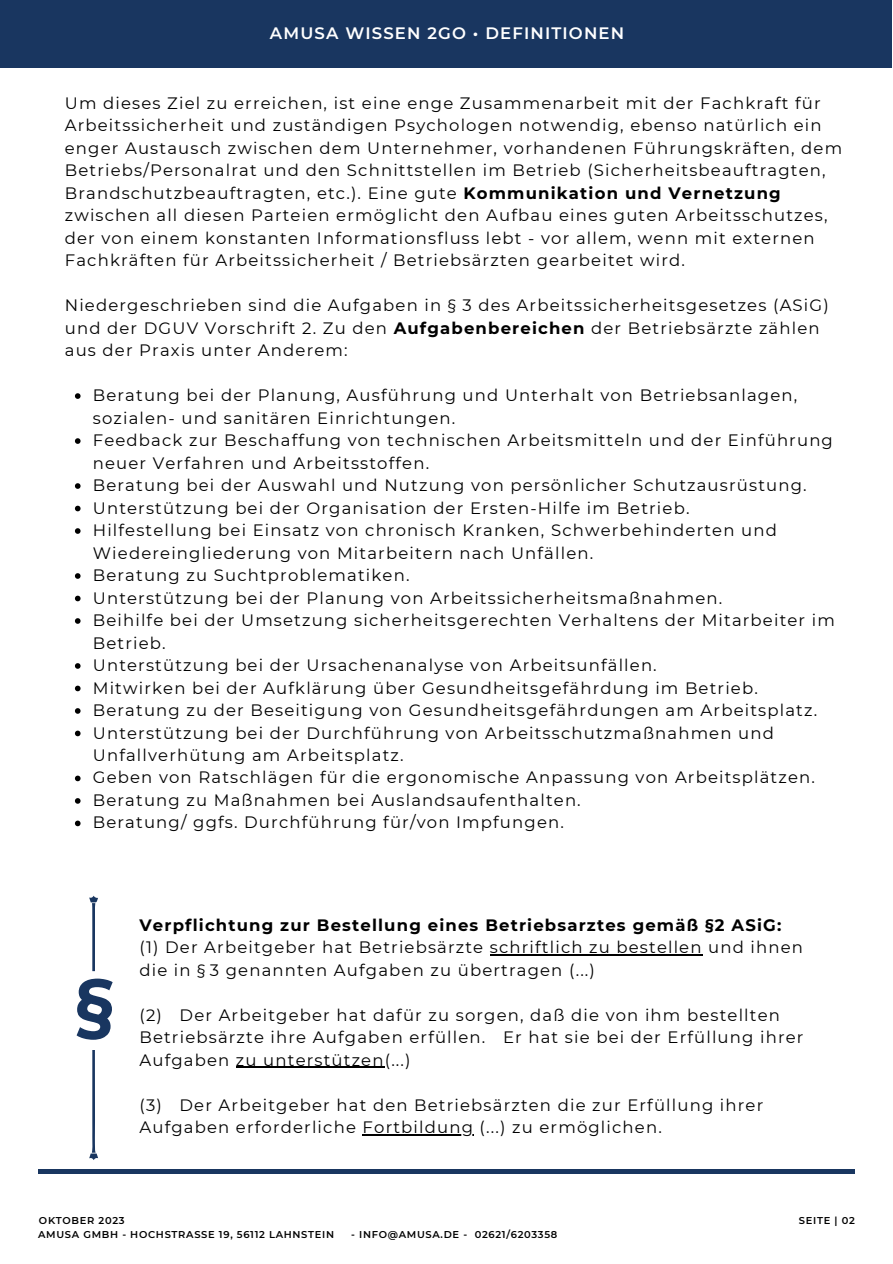
<style>
.page{position:relative;width:893px;height:1264px;background:#fff}
.page>*{position:absolute;margin:0;border:0;box-sizing:border-box;transform-origin:0 0}
.t1{font:700 75px "Montserrat";color:#193660}
.t2{font:16.5px/22.5px "Montserrat";letter-spacing:.07em;color:#000}
.t3{font:700 16.5px "Montserrat";letter-spacing:.07em;color:#000}
.t4{font:600 16.5px "Montserrat";letter-spacing:.07em;color:#fff}
.t5{font:600 9.9px "Montserrat";letter-spacing:.07em;color:#000}
.s1{font-weight:700}
</style>
<div class="page">
<div style="left:0;top:0;width:891px;height:67px;background:#193660"></div>
<hr style="left:38px;top:1169px;width:816px;height:4px;background:#193660">
<svg style="left:75px;top:393px;width:6px;height:6px"></svg>
<svg style="left:75px;top:438px;width:6px;height:6px"></svg>
<svg style="left:75px;top:483px;width:6px;height:6px"></svg>
<svg style="left:75px;top:505px;width:6px;height:6px"></svg>
<svg style="left:75px;top:528px;width:6px;height:6px"></svg>
<svg style="left:75px;top:573px;width:6px;height:6px"></svg>
<svg style="left:75px;top:595px;width:6px;height:6px"></svg>
<svg style="left:75px;top:618px;width:6px;height:5px"></svg>
<svg style="left:75px;top:663px;width:6px;height:5px"></svg>
<svg style="left:75px;top:685px;width:6px;height:6px"></svg>
<svg style="left:75px;top:708px;width:6px;height:5px"></svg>
<svg style="left:75px;top:730px;width:6px;height:6px"></svg>
<svg style="left:75px;top:775px;width:6px;height:6px"></svg>
<svg style="left:75px;top:798px;width:6px;height:5px"></svg>
<svg style="left:75px;top:820px;width:6px;height:6px"></svg>
<svg style="left:89px;top:895px;width:9px;height:265px"></svg>
<hr style="left:490px;top:954px;width:212px;height:1px;background:#000">
<hr style="left:236px;top:1066px;width:149px;height:1px;background:#000">
<hr style="left:362px;top:1134px;width:112px;height:1px;background:#000">
<p class="t4" style="left:270px;top:23px;width:356px">AMUSA WISSEN 2GO • DEFINITIONEN</p>
<p class="t2" style="left:65px;top:92px;width:778px">Um dieses Ziel zu erreichen, ist eine enge Zusammenarbeit mit der Fachkraft für Arbeitssicherheit und zuständigen Psychologen notwendig, ebenso natürlich ein enger Austausch zwischen dem Unternehmer, vorhandenen Führungskräften, dem Betriebs/Personalrat und den Schnittstellen im Betrieb (Sicherheitsbeauftragten, Brandschutzbeauftragten, etc.). Eine gute <span class="s1">Kommunikation und Vernetzung </span>zwischen all diesen Parteien ermöglicht den Aufbau eines guten Arbeitsschutzes, der von einem konstanten Informationsfluss lebt - vor allem, wenn mit externen Fachkräften für Arbeitssicherheit / Betriebsärzten gearbeitet wird.</p>
<p class="t2" style="left:65px;top:294px;width:765px">Niedergeschrieben sind die Aufgaben in § 3 des Arbeitssicherheitsgesetzes (ASiG) und der DGUV Vorschrift 2. Zu den <span class="s1">Aufgabenbereichen</span> der Betriebsärzte zählen aus der Praxis unter Anderem:</p>
<p class="t2" style="left:93px;top:384px;width:706px">Beratung bei der Planung, Ausführung und Unterhalt von Betriebsanlagen, sozialen- und sanitären Einrichtungen.</p>
<p class="t2" style="left:93px;top:429px;width:741px">Feedback zur Beschaffung von technischen Arbeitsmitteln und der Einführung neuer Verfahren und Arbeitsstoffen.</p>
<p class="t2" style="left:93px;top:474px;width:715px">Beratung bei der Auswahl und Nutzung von persönlicher Schutzausrüstung.</p>
<p class="t2" style="left:93px;top:496px;width:598px">Unterstützung bei der Organisation der Ersten-Hilfe im Betrieb.</p>
<p class="t2" style="left:93px;top:519px;width:685px">Hilfestellung bei Einsatz von chronisch Kranken, Schwerbehinderten und<br>Wiedereingliederung von Mitarbeitern nach Unfällen.</p>
<p class="t2" style="left:93px;top:564px;width:318px">Beratung zu Suchtproblematiken.</p>
<p class="t2" style="left:93px;top:586px;width:631px">Unterstützung bei der Planung von Arbeitssicherheitsmaßnahmen.</p>
<p class="t2" style="left:93px;top:609px;width:743px">Beihilfe bei der Umsetzung sicherheitsgerechten Verhaltens der Mitarbeiter im<br>Betrieb.</p>
<p class="t2" style="left:93px;top:654px;width:565px">Unterstützung bei der Ursachenanalyse von Arbeitsunfällen.</p>
<p class="t2" style="left:93px;top:676px;width:666px">Mitwirken bei der Aufklärung über Gesundheitsgefährdung im Betrieb.</p>
<p class="t2" style="left:93px;top:699px;width:725px">Beratung zu der Beseitigung von Gesundheitsgefährdungen am Arbeitsplatz.</p>
<p class="t2" style="left:93px;top:721px;width:682px">Unterstützung bei der Durchführung von Arbeitsschutzmaßnahmen und<br>Unfallverhütung am Arbeitsplatz.</p>
<p class="t2" style="left:93px;top:766px;width:723px">Geben von Ratschlägen für die ergonomische Anpassung von Arbeitsplätzen.</p>
<p class="t2" style="left:93px;top:788px;width:489px">Beratung zu Maßnahmen bei Auslandsaufenthalten.</p>
<p class="t2" style="left:93px;top:811px;width:472px">Beratung/ ggfs. Durchführung für/von Impfungen.</p>
<p class="t1" style="left:75px;top:959px;width:41px">§</p>
<p class="t3" style="left:139px;top:914px;width:643px">Verpflichtung zur Bestellung eines Betriebsarztes gemäß §2 ASiG:</p>
<p class="t2" style="left:139px;top:936px;width:665px">(1) Der Arbeitgeber hat Betriebsärzte schriftlich zu bestellen und ihnen die in § 3 genannten Aufgaben zu übertragen (...)</p>
<p class="t2" style="left:139px;top:1003px;width:665px">(2) Der Arbeitgeber hat dafür zu sorgen, daß die von ihm bestellten<br>Betriebsärzte ihre Aufgaben erfüllen. Er hat sie bei der Erfüllung ihrer<br>Aufgaben zu unterstützen(...)</p>
<p class="t2" style="left:139px;top:1093px;width:625px">(3) Der Arbeitgeber hat den Betriebsärzten die zur Erfüllung ihrer<br>Aufgaben erforderliche Fortbildung (...) zu ermöglichen.</p>
<p class="t5" style="left:39px;top:1213px;width:87px">OKTOBER 2023</p>
<p class="t5" style="left:798px;top:1213px;width:57px">SEITE | 02</p>
<p class="t5" style="left:38px;top:1227px;width:297px">AMUSA GMBH - HOCHSTRASSE 19, 56112 LAHNSTEIN</p>
<p class="t5" style="left:351px;top:1227px;width:208px">- INFO@AMUSA.DE - 02621/6203358</p>
</div>
